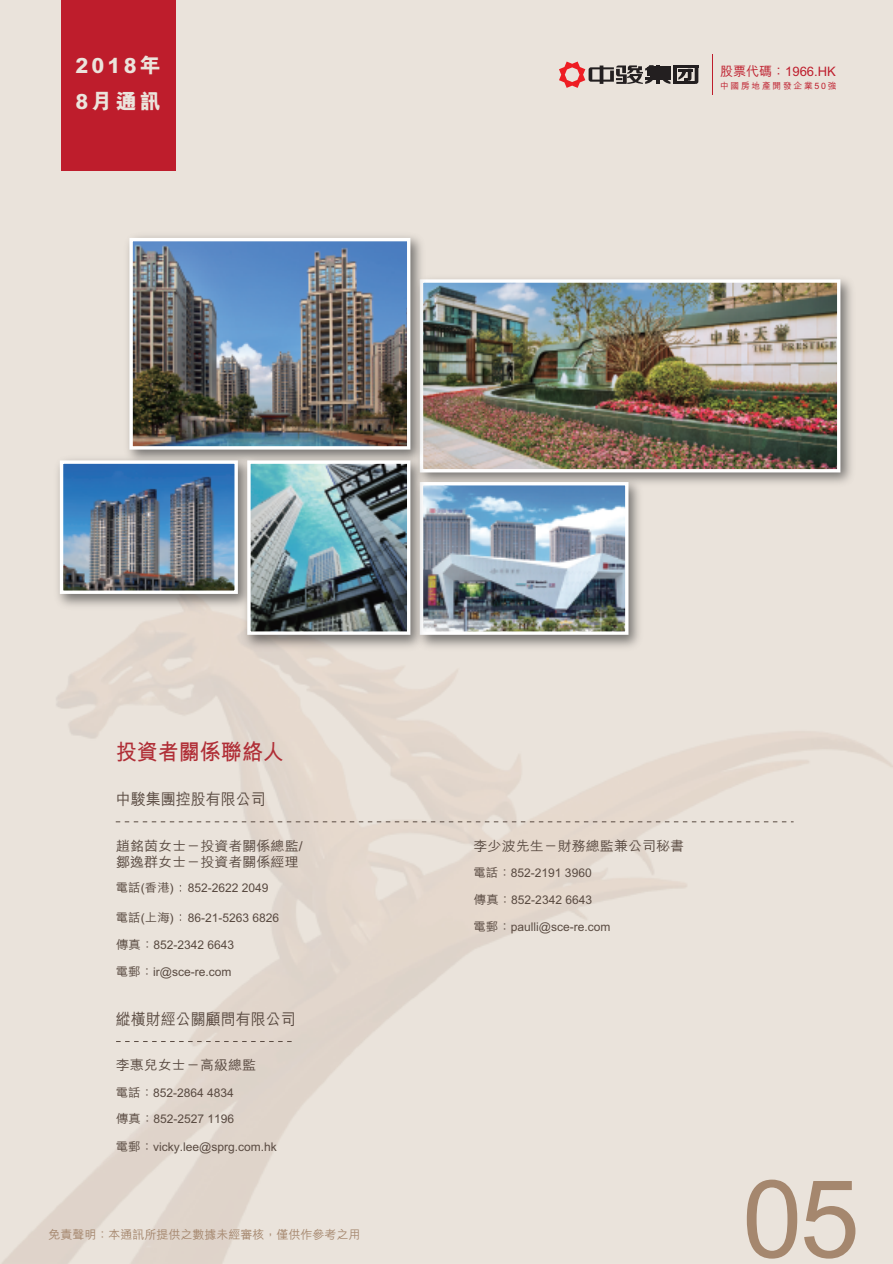
<style>
.page{position:relative;width:893px;height:1264px;background:#fff}
.page>*{position:absolute;margin:0;border:0;box-sizing:border-box;transform-origin:0 0}
.t1{font:108px "Arial";color:#a5876e}
.t2{font:700 22.2px "M Hei HK";color:#b02e36;scale:.94 1}
.t3{font:800 21px/36px "M Hei HK";letter-spacing:.15em;color:#ebe4dc}
.t4{font:500 15.9px "M Hei HK";color:#594a41;scale:.94 1}
.t5{font:500 13.5px/16.2px "M Hei HK";color:#594a41;scale:1.04 1}
.t6{font:500 13.05px "M Hei HK";color:#be1d2c}
.t7{font:500 12px "M Hei HK";color:#594a41;scale:1.04 1}
.t8{font:500 12px "M Hei HK";color:#a5876e}
.t9{font:500 12px "M Hei HK";color:#594a41}
.t10{font:500 8.7px "M Hei HK";letter-spacing:.2em;color:#be1d2c}
</style>
<div class="page">
<img style="left:0;top:0;width:893px;height:1263px">
<img style="left:435px;top:266px;width:431px;height:229px">
<img style="left:435px;top:283px;width:401px;height:185px">
<div style="left:420px;top:279px;width:420px;height:193px;border:3px solid #fff"></div>
<img style="left:434px;top:470px;width:217px;height:189px">
<img style="left:434px;top:486px;width:190px;height:144px">
<div style="left:420px;top:482px;width:208px;height:152px;border:3px solid #fff"></div>
<img style="left:116px;top:225px;width:319px;height:248px">
<img style="left:133px;top:242px;width:273px;height:203px">
<div style="left:129px;top:238px;width:281px;height:211px;border:3px solid #fff"></div>
<img style="left:46px;top:448px;width:189px;height:168px">
<img style="left:64px;top:464px;width:170px;height:126px">
<div style="left:60px;top:460px;width:178px;height:134px;border:3px solid #fff"></div>
<img style="left:235px;top:448px;width:199px;height:211px">
<img style="left:251px;top:464px;width:155px;height:166px">
<div style="left:247px;top:460px;width:163px;height:174px;border:3px solid #fff"></div>
<div style="left:62px;top:0;width:114px;height:170px;background:#be1d2c"></div>
<hr style="left:712px;top:55px;width:1px;height:40px;background:#be1d2c">
<svg style="left:116px;top:1040px;width:179px;height:1px"></svg>
<svg style="left:116px;top:821px;width:677px;height:1px"></svg>
<hr style="left:673px;top:65px;width:25px;height:2px;background:#231f20">
<hr style="left:673px;top:82px;width:22px;height:2px;background:#231f20">
<hr style="left:673px;top:69px;width:4px;height:15px;background:#231f20">
<svg style="left:678px;top:67px;width:20px;height:17px"></svg>
<hr style="left:650px;top:66px;width:20px;height:2px;background:#231f20">
<hr style="left:650px;top:69px;width:20px;height:2px;background:#231f20">
<hr style="left:650px;top:71px;width:20px;height:2px;background:#231f20">
<hr style="left:650px;top:74px;width:20px;height:2px;background:#231f20">
<hr style="left:645px;top:77px;width:25px;height:2px;background:#231f20">
<hr style="left:656px;top:65px;width:4px;height:19px;background:#231f20">
<svg style="left:559px;top:62px;width:95px;height:26px;background:#b59491"></svg>
<svg style="left:662px;top:79px;width:8px;height:5px"></svg>
<h3 class="t3" style="left:75px;top:48px;width:87px">2018年<br>8月通訊</h3>
<p class="t6" style="left:720px;top:62px;width:117px">股票代碼：1966.HK</p>
<p class="t10" style="left:720px;top:79px;width:118px">中國房地產開發企業50強</p>
<h2 class="t2" style="left:116px;top:735px;width:180px">投資者關係聯絡人</h2>
<h3 class="t4" style="left:116px;top:787px;width:161px">中駿集團控股有限公司</h3>
<p class="t5" style="left:116px;top:836px;width:181px">趙銘茵女士－投資者關係總監/鄒逸群女士－投資者關係經理</p>
<p class="t7" style="left:116px;top:879px;width:57px">電話(香港)</p>
<p class="t7" style="left:116px;top:908px;width:57px">電話(上海)</p>
<p class="t9" style="left:188px;top:879px;width:82px">852-2622 2049</p>
<p class="t9" style="left:188px;top:908px;width:93px">86-21-5263 6826</p>
<p class="t7" style="left:116px;top:935px;width:115px">傳真：852-2342 6643</p>
<p class="t7" style="left:116px;top:962px;width:113px">電郵：ir@sce-re.com</p>
<h3 class="t4" style="left:116px;top:1006px;width:193px">縱橫財經公關顧問有限公司</h3>
<p class="t5" style="left:116px;top:1056px;width:136px">李惠兒女士－高級總監</p>
<p class="t7" style="left:116px;top:1083px;width:115px">電話：852-2864 4834</p>
<p class="t7" style="left:116px;top:1109px;width:115px">傳真：852-2527 1196</p>
<p class="t7" style="left:116px;top:1137px;width:156px">電郵：vicky.lee@sprg.com.hk</p>
<p class="t8" style="left:48px;top:1225px;width:313px">免責聲明：本通訊所提供之數據未經審核，僅供作參考之用</p>
<p class="t5" style="left:474px;top:836px;width:204px">李少波先生－財務總監兼公司秘書</p>
<p class="t7" style="left:473px;top:863px;width:115px">電話：852-2191 3960</p>
<p class="t7" style="left:474px;top:890px;width:115px">傳真：852-2342 6643</p>
<p class="t7" style="left:473px;top:917px;width:133px">電郵：paulli@sce-re.com</p>
<h1 class="t1" style="left:742px;top:1144px;width:119px">05</h1>
</div>
